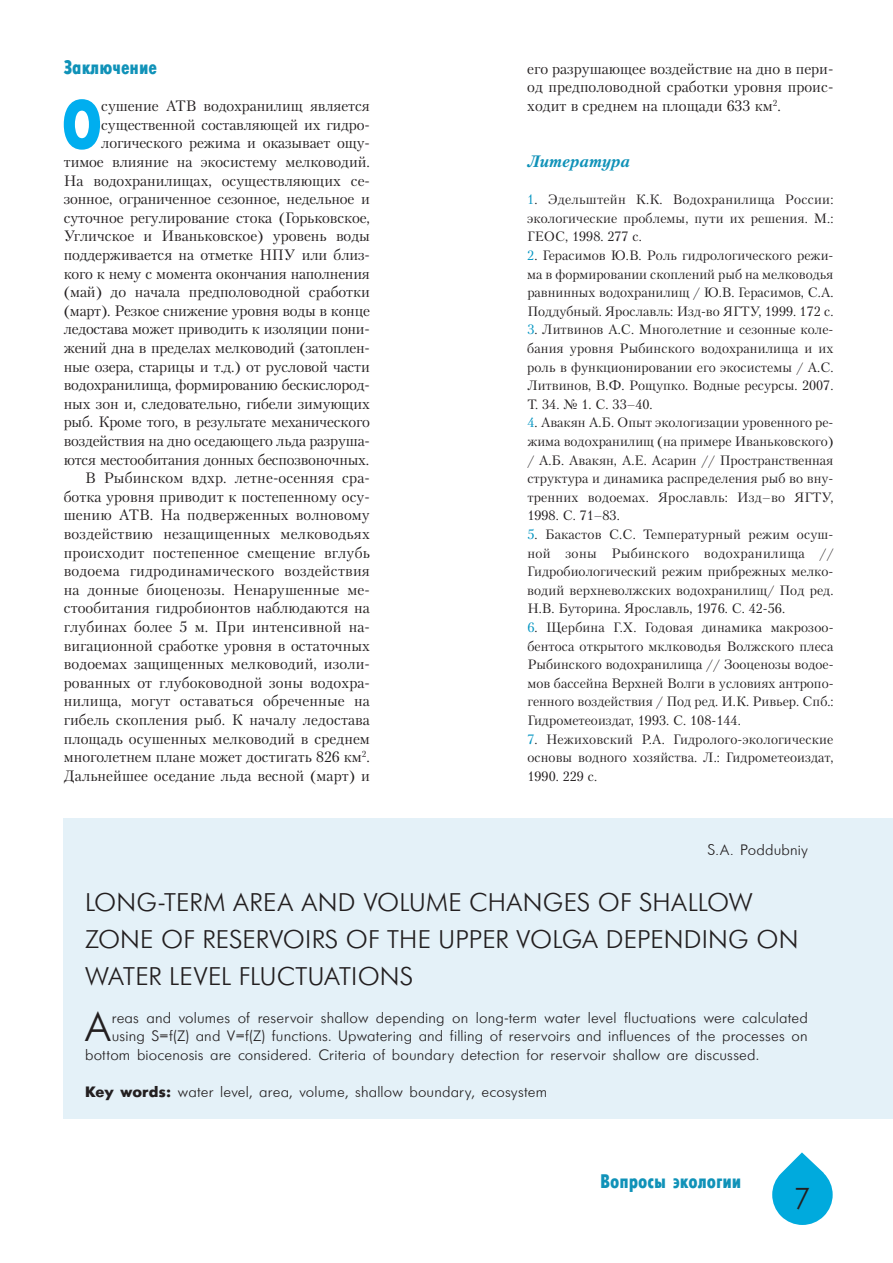
<style>
.page{position:relative;width:893px;height:1263px;background:#fff}
.page>*{position:absolute;margin:0;border:0;box-sizing:border-box;transform-origin:0 0}
.t1{font:68.25px "Futuris X Cond C";color:#00aeef}
.t2{font:41.55px "Futuris Cyrillic";color:#231f20}
.t3{font:30px "Futuris Cyrillic";color:#231f20}
.t4{font:25.5px/37.2px "Futuris C";letter-spacing:.005em;color:#231f20}
.t5{font:19.5px "Futuris X Cond C";color:#1092b8}
.t6{font:italic 700 16.5px "Petersburg C";letter-spacing:.005em;color:#1092b8}
.t7{font:15px/18.6px "Petersburg C";color:#231f20;text-align:justify}
.t8{font:15px "Futuris Cyrillic";letter-spacing:.01em;color:#231f20}
.t9{font:15px "Futuris";letter-spacing:.01em;color:#231f20}
.t10{font:13.5px/18.6px "Petersburg C";color:#231f20;text-align:justify}
.s1{color:#0094c1}
.s2{font-style:italic}
.s3{font-weight:700}
</style>
<div class="page">
<svg style="left:772px;top:1152px;width:61px;height:73px"></svg>
<div style="left:64px;top:818px;width:829px;height:300px;background:#e4f1f8"></div>
<h3 class="t5" style="left:64px;top:56px;width:95px">Заключение</h3>
<h1 class="t1" style="left:62px;top:87px;width:38px">О</h1>
<p class="t7" style="left:64px;top:96px;width:308px;text-align:right">сушение АТВ водохранилищ является существенной составляющей их гидро&shy;логического режима и оказывает ощу&shy;тимое влияние на экосистему мелководий.<br>На водохранилищах, осуществляющих се&shy;зонное, ограниченное сезонное, недельное и суточное регулирование стока (Горьковское, Угличское и Иваньковское) уровень воды поддерживается на отметке НПУ или близ&shy;кого к нему с момента окончания наполнения (май) до начала предполоводной сработки (март). Резкое снижение уровня воды в конце ледостава может приводить к изоляции пони&shy;жений дна в пределах мелководий (затоплен&shy;ные озера, старицы и т.д.) от русловой части водохранилища, формированию бескислород&shy;ных зон и, следовательно, гибели зимующих рыб. Кроме того, в результате механического воздействия на дно оседающего льда разруша&shy;ются местообитания донных беспозвоночных.<br>В Рыбинском вдхр. летне-осенняя сра&shy;ботка уровня приводит к постепенному осу&shy;шению АТВ. На подверженных волновому воздействию незащищенных мелководьях происходит постепенное смещение вглубь водоема гидродинамического воздействия на донные биоценозы. Ненарушенные ме&shy;стообитания гидробионтов наблюдаются на глубинах более 5 м. При интенсивной на&shy;вигационной сработке уровня в остаточных водоемах защищенных мелководий, изоли&shy;рованных от глубоководной зоны водохра&shy;нилища, могут оставаться обреченные на гибель скопления рыб. К началу ледостава площадь осушенных мелководий в среднем многолетнем плане может достигать 826 км<sup>2</sup>.<br>Дальнейшее оседание льда весной (март) и</p>
<p class="t7" style="left:527px;top:59px;width:308px">его разрушающее воздействие на дно в пери&shy;од предполоводной сработки уровня проис&shy;ходит в среднем на площади 633 км<sup>2</sup>.</p>
<p class="t6" style="left:527px;top:151px;width:104px">Литература</p>
<p class="t10" style="left:527px;top:190px;width:308px"><span class="s1">1</span><span class="s2">.</span> Эдельштейн К.К. Водохранилища России: экологические проблемы, пути их решения. М.:<br>ГЕОС, 1998. 277 с.</p>
<p class="t10" style="left:527px;top:246px;width:308px"><span class="s1">2</span><span class="s2">.</span> Герасимов Ю.В. Роль гидрологического режи&shy;ма в формировании скоплений рыб на мелководья равнинных водохранилищ / Ю.В. Герасимов, С.А.<br>Поддубный. Ярославль: Изд-во ЯГТУ, 1999. 172 с.</p>
<p class="t10" style="left:527px;top:320px;width:308px"><span class="s1">3</span><span class="s2">.</span> Литвинов А.С. Многолетние и сезонные коле&shy;бания уровня Рыбинского водохранилища и их роль в функционировании его экосистемы / А.С.<br>Литвинов, В.Ф. Рощупко. Водные ресурсы. 2007.<br>Т. 34. № 1. С. 33–40.</p>
<p class="t10" style="left:527px;top:413px;width:308px"><span class="s1">4</span><span class="s2">.</span> Авакян А.Б. Опыт экологизации уровенного ре&shy;жима водохранилищ (на примере Иваньковского) / А.Б. Авакян, А.Е. Асарин // Пространственная структура и динамика распределения рыб во вну&shy;тренних водоемах. Ярославль: Изд–во ЯГТУ, 1998. С. 71–83.</p>
<p class="t10" style="left:527px;top:525px;width:308px"><span class="s1">5</span><span class="s2">.</span> Бакастов С.С. Температурный режим осуш&shy;ной зоны Рыбинского водохранилища // Гидробиологический режим прибрежных мелко&shy;водий верхневолжских водохранилищ/ Под ред.<br>Н.В. Буторина. Ярославль, 1976. С. 42-56.</p>
<p class="t10" style="left:527px;top:618px;width:308px"><span class="s1">6</span><span class="s2">.</span> Щербина Г.Х. Годовая динамика макрозоо&shy;бентоса открытого мклководья Волжского плеса Рыбинского водохранилища // Зооценозы водое&shy;мов бассейна Верхней Волги в условиях антропо&shy;генного воздействия / Под ред. И.К. Ривьер. Спб.:<br>Гидрометеоиздат, 1993. С. 108-144.</p>
<p class="t10" style="left:527px;top:729px;width:308px"><span class="s1">7</span><span class="s2">.</span> Нежиховский Р.А. Гидролого-экологические основы водного хозяйства. Л.: Гидрометеоиздат, 1990. 229 с.</p>
<p class="t9" style="left:707px;top:842px;width:102px">S.A. Poddubniy</p>
<h3 class="t4" style="left:85px;top:884px;width:715px">LONG-TERM AREA AND VOLUME CHANGES OF SHALLOW<br>ZONE OF RESERVOIRS OF THE U PPER VOLGA DEPENDING ON<br>WATER LEVEL FLUCTUATIONS</h3>
<h2 class="t2" style="left:85px;top:1006px;width:28px">A</h2>
<p class="t8" style="left:112px;top:1010px;width:698px">reas and volumes of reservoir shallow depending on long-term water level fluctuations were calculated</p>
<p class="t8" style="left:112px;top:1028px;width:697px">using S=f(Z) and V=f(Z) functions. Upwatering and filling of reservoirs and influences of the processes on</p>
<p class="t8" style="left:85px;top:1047px;width:676px">bottom biocenosis are considered. Criteria of boundary detection for reservoir shallow are discussed.</p>
<p class="t9" style="left:85px;top:1084px;width:464px"><span class="s3">Key words:</span> water level, area, volume, shallow boundary, ecosystem</p>
<h3 class="t5" style="left:600px;top:1170px;width:143px">Вопросы экологии</h3>
<h3 class="t3" style="left:794px;top:1183px;width:18px">7</h3>
</div>
